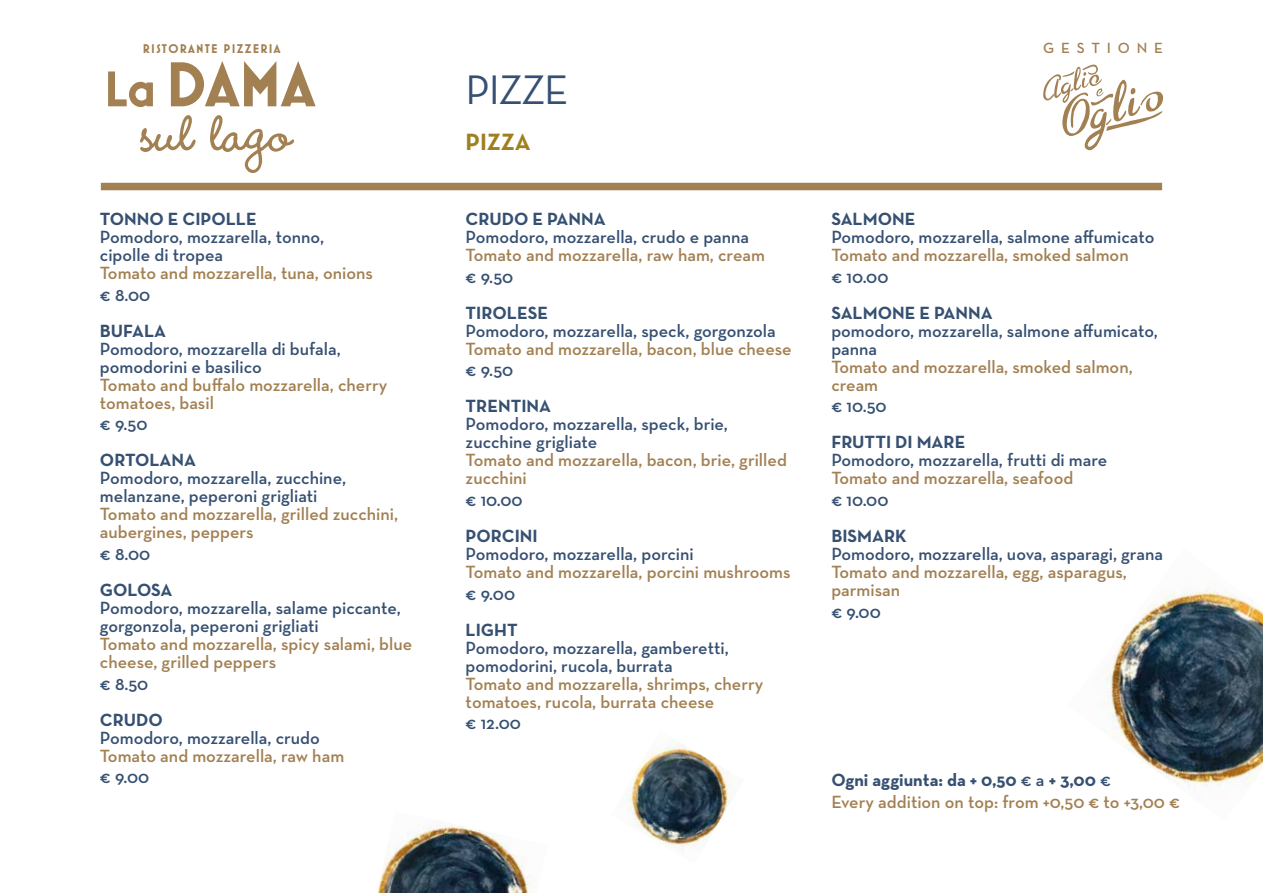
<style>
.page{position:relative;width:1263px;height:893px;background:#fff}
.page>*{position:absolute;margin:0;border:0;box-sizing:border-box;transform-origin:0 0}
.t1{font:700 66.6px "Wendy LP Std";color:#a28052}
.t2{font:700 64.2px "Mostra Nuova";color:#a28052}
.t3{font:42px "Neutra Text";letter-spacing:-.035em;color:#365072}
.t4{font:700 24px "Neutra Text";letter-spacing:-.005em;color:#9f801f}
.t5{font:600 18px/18px "Neutra Text";color:#365072}
.t6{font:600 18px/18px "Neutra Text";color:#a28052}
.t7{font:700 18px "Neutra Text";color:#365072}
.t8{font:600 15px "Neutra Text";letter-spacing:.455em;color:#a28052}
.t9{font:700 12.9px "Mostra Nuova";letter-spacing:.1em;color:#a28052}
.s1{font-size:50.85px}
.s2{font-weight:700;color:#365072}
.s3{color:#365072}
</style>
<div class="page">
<svg style="left:1043px;top:65px;width:120px;height:85px"></svg>
<div style="left:101px;top:183px;width:1061px;height:7px;background:#a28052"></div>
<img style="left:1100px;top:584px;width:163px;height:210px">
<img style="left:625px;top:741px;width:119px;height:111px">
<img style="left:377px;top:824px;width:158px;height:69px">
<p class="t9" style="left:143px;top:41px;width:139px">RISTORANTE PIZZERIA</p>
<h2 class="t2" style="left:104px;top:47px;width:212px"><span class="s1">La</span> DAMA</h2>
<h1 class="t1" style="left:141px;top:93px;width:153px">sul lago</h1>
<p class="t7" style="left:100px;top:208px;width:158px">TONNO E CIPOLLE</p>
<p class="t5" style="left:100px;top:228px;width:226px">Pomodoro, mozzarella, tonno, cipolle di tropea</p>
<p class="t6" style="left:100px;top:264px;width:275px">Tomato and mozzarella, tuna, onions</p>
<p class="t5" style="left:100px;top:285px;width:52px">€ 8.00</p>
<p class="t7" style="left:100px;top:319px;width:68px">BUFALA</p>
<p class="t5" style="left:100px;top:339px;width:242px">Pomodoro, mozzarella di bufala, pomodorini e basilico</p>
<p class="t6" style="left:100px;top:375px;width:289px">Tomato and buffalo mozzarella, cherry tomatoes, basil</p>
<p class="t5" style="left:100px;top:415px;width:49px">€ 9.50</p>
<p class="t7" style="left:100px;top:449px;width:98px">ORTOLANA</p>
<p class="t5" style="left:100px;top:469px;width:248px">Pomodoro, mozzarella, zucchine, melanzane, peperoni grigliati</p>
<p class="t6" style="left:100px;top:505px;width:300px">Tomato and mozzarella, grilled zucchini, aubergines, peppers</p>
<p class="t5" style="left:100px;top:545px;width:52px">€ 8.00</p>
<p class="t7" style="left:100px;top:579px;width:74px">GOLOSA</p>
<p class="t5" style="left:100px;top:599px;width:302px">Pomodoro, mozzarella, salame piccante, gorgonzola, peperoni grigliati</p>
<p class="t6" style="left:100px;top:635px;width:314px">Tomato and mozzarella, spicy salami, blue cheese, grilled peppers</p>
<p class="t5" style="left:100px;top:674px;width:50px">€ 8.50</p>
<p class="t7" style="left:100px;top:708px;width:64px">CRUDO</p>
<p class="t5" style="left:100px;top:728px;width:221px">Pomodoro, mozzarella, crudo</p>
<p class="t6" style="left:100px;top:746px;width:246px">Tomato and mozzarella, raw ham</p>
<p class="t5" style="left:100px;top:768px;width:51px">€ 9.00</p>
<h3 class="t3" style="left:466px;top:64px;width:104px">PIZZE</h3>
<h3 class="t4" style="left:466px;top:127px;width:66px">PIZZA</h3>
<p class="t7" style="left:466px;top:208px;width:142px">CRUDO E PANNA</p>
<p class="t5" style="left:466px;top:228px;width:285px">Pomodoro, mozzarella, crudo e panna</p>
<p class="t6" style="left:466px;top:246px;width:301px">Tomato and mozzarella, raw ham, cream</p>
<p class="t5" style="left:466px;top:267px;width:49px">€ 9.50</p>
<p class="t7" style="left:466px;top:301px;width:84px">TIROLESE</p>
<p class="t5" style="left:466px;top:321px;width:312px">Pomodoro, mozzarella, speck, gorgonzola</p>
<p class="t6" style="left:466px;top:339px;width:328px">Tomato and mozzarella, bacon, blue cheese</p>
<p class="t5" style="left:466px;top:361px;width:49px">€ 9.50</p>
<p class="t7" style="left:466px;top:395px;width:87px">TRENTINA</p>
<p class="t5" style="left:466px;top:415px;width:264px">Pomodoro, mozzarella, speck, brie, zucchine grigliate</p>
<p class="t6" style="left:466px;top:451px;width:323px">Tomato and mozzarella, bacon, brie, grilled zucchini</p>
<p class="t5" style="left:466px;top:491px;width:59px">€ 10.00</p>
<p class="t7" style="left:466px;top:525px;width:74px">PORCINI</p>
<p class="t5" style="left:466px;top:545px;width:230px">Pomodoro, mozzarella, porcini</p>
<p class="t6" style="left:466px;top:563px;width:326px">Tomato and mozzarella, porcini mushrooms</p>
<p class="t5" style="left:466px;top:584px;width:51px">€ 9.00</p>
<p class="t7" style="left:466px;top:618px;width:54px">LIGHT</p>
<p class="t5" style="left:466px;top:638px;width:265px">Pomodoro, mozzarella, gamberetti, pomodorini, rucola, burrata</p>
<p class="t6" style="left:466px;top:674px;width:299px">Tomato and mozzarella, shrimps, cherry tomatoes, rucola, burrata cheese</p>
<p class="t5" style="left:466px;top:714px;width:57px">€ 12.00</p>
<p class="t8" style="left:1043px;top:39px;width:121px">GESTIONE</p>
<p class="t7" style="left:831px;top:208px;width:86px">SALMONE</p>
<p class="t5" style="left:831px;top:228px;width:325px">Pomodoro, mozzarella, salmone affumicato</p>
<p class="t6" style="left:831px;top:246px;width:299px">Tomato and mozzarella, smoked salmon</p>
<p class="t5" style="left:831px;top:267px;width:59px">€ 10.00</p>
<p class="t7" style="left:831px;top:301px;width:163px">SALMONE E PANNA</p>
<p class="t5" style="left:831px;top:321px;width:328px">pomodoro, mozzarella, salmone affumicato, panna</p>
<p class="t6" style="left:831px;top:357px;width:303px">Tomato and mozzarella, smoked salmon, cream</p>
<p class="t5" style="left:831px;top:397px;width:57px">€ 10.50</p>
<p class="t7" style="left:831px;top:431px;width:135px">FRUTTI DI MARE</p>
<p class="t5" style="left:831px;top:451px;width:278px">Pomodoro, mozzarella, frutti di mare</p>
<p class="t6" style="left:831px;top:469px;width:243px">Tomato and mozzarella, seafood</p>
<p class="t5" style="left:831px;top:491px;width:59px">€ 10.00</p>
<p class="t7" style="left:831px;top:525px;width:77px">BISMARK</p>
<p class="t5" style="left:831px;top:545px;width:333px">Pomodoro, mozzarella, uova, asparagi, grana</p>
<p class="t6" style="left:831px;top:563px;width:297px">Tomato and mozzarella, egg, asparagus, parmisan</p>
<p class="t5" style="left:831px;top:602px;width:51px">€ 9.00</p>
<p class="t6" style="left:831px;top:769px;width:350px;line-height:21.6px"><span class="s2">Ogni aggiunta: da + 0,50</span> <span class="s3">€ a</span> <span class="s2">+ 3,00</span> <span class="s3">€<br></span>Every addition on top: from +0,50 € to +3,00 €</p>
</div>
